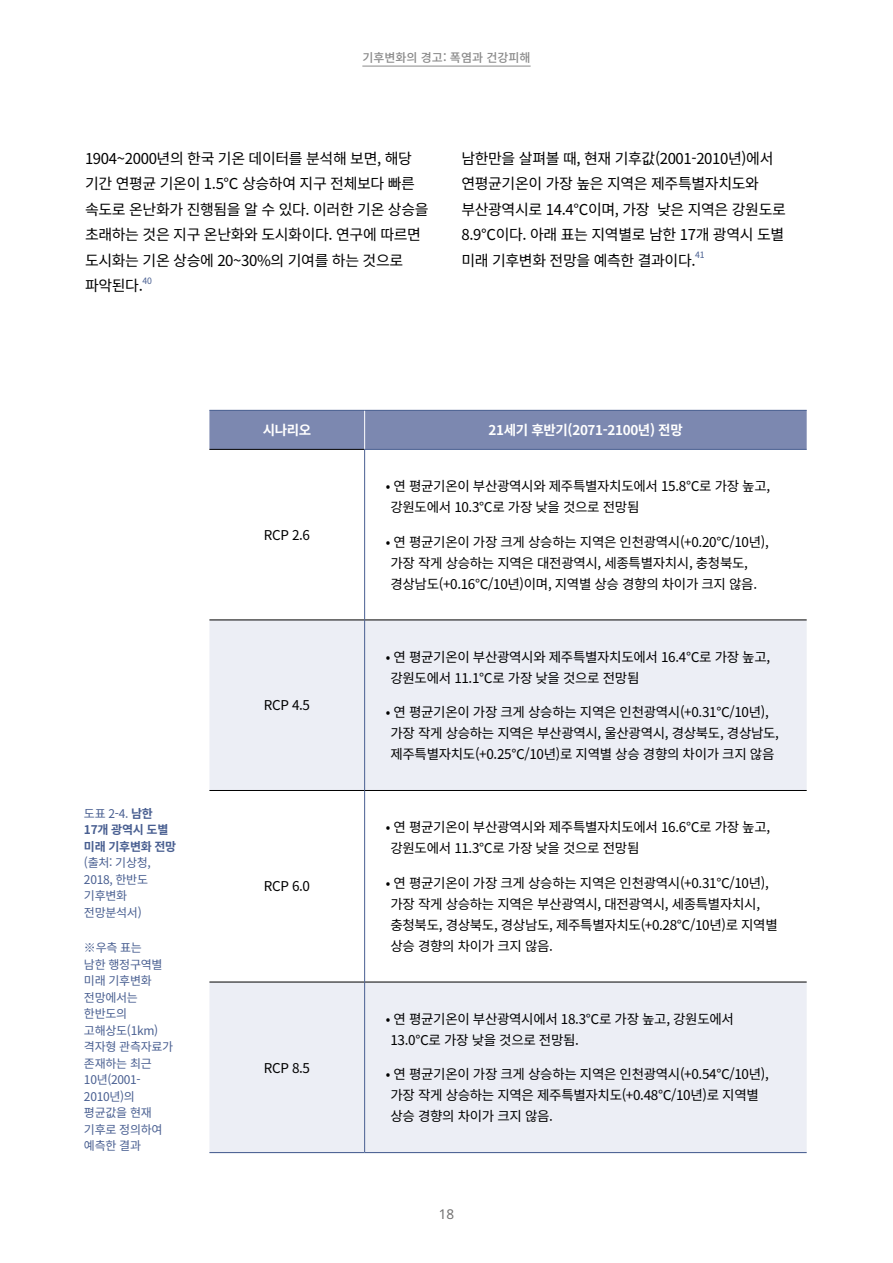
<style>
.page{position:relative;width:893px;height:1263px;background:#fff}
.page>*{position:absolute;margin:0;border:0;box-sizing:border-box;transform-origin:0 0}
.t1{font:15px/25.5px "Noto Sans KR";letter-spacing:-.025em;color:#000}
.t2{font:13.5px/21px "Noto Sans KR";letter-spacing:-.025em;color:#000}
.t3{font:700 13.5px "Noto Sans KR";letter-spacing:-.025em;color:#fff}
.t4{font:13.5px "Noto Sans";color:#727171}
.t5{font:12px/16.5px "Noto Sans KR";letter-spacing:-.025em;color:#495f91}
.t6{font:700 12px/16.5px "Noto Sans KR";letter-spacing:-.025em;color:#495f91}
.t7{font:500 12px "Noto Sans KR";color:#898989}
.t8{font:8.7px "Noto Sans KR";color:#495f91}
.s1{font-weight:400}
</style>
<div class="page">
<hr style="left:362px;top:66px;width:169px;height:1px;background:#898989">
<div style="left:209px;top:411px;width:598px;height:38px;background:#7c88b0"></div>
<svg style="left:209px;top:621px;width:598px;height:531px;fill:#eceef5"></svg>
<hr style="left:209px;top:410px;width:156px;height:1px;background:#495f91">
<hr style="left:209px;top:1152px;width:156px;height:1px;background:#495f91">
<hr style="left:365px;top:1152px;width:442px;height:1px;background:#495f91">
<hr style="left:365px;top:410px;width:442px;height:1px;background:#495f91">
<hr style="left:364px;top:411px;width:1px;height:38px;background:#fff">
<hr style="left:209px;top:449px;width:155px;height:1px;background:#000">
<hr style="left:209px;top:620px;width:156px;height:1px;background:#000">
<hr style="left:365px;top:620px;width:442px;height:1px;background:#000">
<hr style="left:209px;top:790px;width:156px;height:1px;background:#000">
<hr style="left:365px;top:790px;width:442px;height:1px;background:#000">
<hr style="left:209px;top:982px;width:156px;height:1px;background:#000">
<hr style="left:365px;top:982px;width:442px;height:1px;background:#000">
<hr style="left:364px;top:449px;width:443px;height:1px;background:#495f91">
<hr style="left:364px;top:450px;width:1px;height:170px;background:#495f91">
<hr style="left:364px;top:620px;width:1px;height:170px;background:#495f91">
<hr style="left:364px;top:791px;width:1px;height:191px;background:#495f91">
<hr style="left:364px;top:982px;width:1px;height:170px;background:#495f91">
<p class="t7" style="left:362px;top:50px;width:170px">기후변화의 경고: 폭염과 건강피해</p>
<p class="t1" style="left:85px;top:146px;width:345px">1904~2000년의 한국 기온 데이터를 분석해 보면, 해당 기간 연평균 기온이 1.5℃ 상승하여 지구 전체보다 빠른 속도로 온난화가 진행됨을 알 수 있다. 이러한 기온 상승을 초래하는 것은 지구 온난화와 도시화이다. 연구에 따르면 도시화는 기온 상승에 20~30%의 기여를 하는 것으로 파악된다.</p>
<p class="t8" style="left:143px;top:276px;width:11px">40</p>
<p class="t1" style="left:461px;top:146px;width:326px">남한만을 살펴볼 때, 현재 기후값(2001-2010년)에서 연평균기온이 가장 높은 지역은 제주특별자치도와 부산광역시로 14.4℃이며, 가장 낮은 지역은 강원도로<br>8.9℃이다. 아래 표는 지역별로 남한 17개 광역시 도별 미래 기후변화 전망을 예측한 결과이다.</p>
<p class="t8" style="left:695px;top:250px;width:11px">41</p>
<p class="t3" style="left:263px;top:422px;width:50px">시나리오</p>
<p class="t3" style="left:489px;top:422px;width:196px">21세기 후반기(2071-2100년) 전망</p>
<p class="t6" style="left:84px;top:805px;width:94px"><span class="s1">도표 2-4.</span> 남한<br>17개 광역시 도별 미래 기후변화 전망</p>
<p class="t5" style="left:84px;top:855px;width:68px">(출처: 기상청,<br>2018, 한반도 기후변화 전망분석서)</p>
<p class="t5" style="left:84px;top:940px;width:91px">※우측 표는<br>남한 행정구역별 미래 기후변화 전망에서는 한반도의 고해상도(1km) 격자형 관측자료가 존재하는 최근<br>10년(2001-<br>2010년)의 평균값을 현재 기후로 정의하여 예측한 결과</p>
<p class="t2" style="left:264px;top:525px;width:48px">RCP 2.6</p>
<p class="t2" style="left:264px;top:695px;width:48px">RCP 4.5</p>
<p class="t2" style="left:264px;top:876px;width:48px">RCP 6.0</p>
<p class="t2" style="left:264px;top:1057px;width:48px">RCP 8.5</p>
<p class="t2" style="left:390px;top:476px;width:381px;text-indent:-5px">• 연 평균기온이 부산광역시와 제주특별자치도에서 15.8℃로 가장 높고, 강원도에서 10.3℃로 가장 낮을 것으로 전망됨</p>
<p class="t2" style="left:390px;top:531px;width:380px;text-indent:-5px">• 연 평균기온이 가장 크게 상승하는 지역은 인천광역시(+0.20℃/10년), 가장 작게 상승하는 지역은 대전광역시, 세종특별자치시, 충청북도, 경상남도(+0.16℃/10년)이며, 지역별 상승 경향의 차이가 크지 않음.</p>
<p class="t2" style="left:390px;top:646px;width:381px;text-indent:-5px">• 연 평균기온이 부산광역시와 제주특별자치도에서 16.4℃로 가장 높고, 강원도에서 11.1℃로 가장 낮을 것으로 전망됨</p>
<p class="t2" style="left:390px;top:702px;width:390px;text-indent:-5px">• 연 평균기온이 가장 크게 상승하는 지역은 인천광역시(+0.31℃/10년), 가장 작게 상승하는 지역은 부산광역시, 울산광역시, 경상북도, 경상남도, 제주특별자치도(+0.25℃/10년)로 지역별 상승 경향의 차이가 크지 않음</p>
<p class="t2" style="left:390px;top:817px;width:381px;text-indent:-5px">• 연 평균기온이 부산광역시와 제주특별자치도에서 16.6℃로 가장 높고, 강원도에서 11.3℃로 가장 낮을 것으로 전망됨</p>
<p class="t2" style="left:390px;top:872px;width:389px;text-indent:-5px">• 연 평균기온이 가장 크게 상승하는 지역은 인천광역시(+0.31℃/10년), 가장 작게 상승하는 지역은 부산광역시, 대전광역시, 세종특별자치시, 충청북도, 경상북도, 경상남도, 제주특별자치도(+0.28℃/10년)로 지역별 상승 경향의 차이가 크지 않음.</p>
<p class="t2" style="left:390px;top:1008px;width:345px;text-indent:-5px">• 연 평균기온이 부산광역시에서 18.3℃로 가장 높고, 강원도에서<br>13.0℃로 가장 낮을 것으로 전망됨.</p>
<p class="t2" style="left:390px;top:1064px;width:380px;text-indent:-5px">• 연 평균기온이 가장 크게 상승하는 지역은 인천광역시(+0.54℃/10년), 가장 작게 상승하는 지역은 제주특별자치도(+0.48℃/10년)로 지역별 상승 경향의 차이가 크지 않음.</p>
<p class="t4" style="left:439px;top:1205px;width:17px">18</p>
</div>
